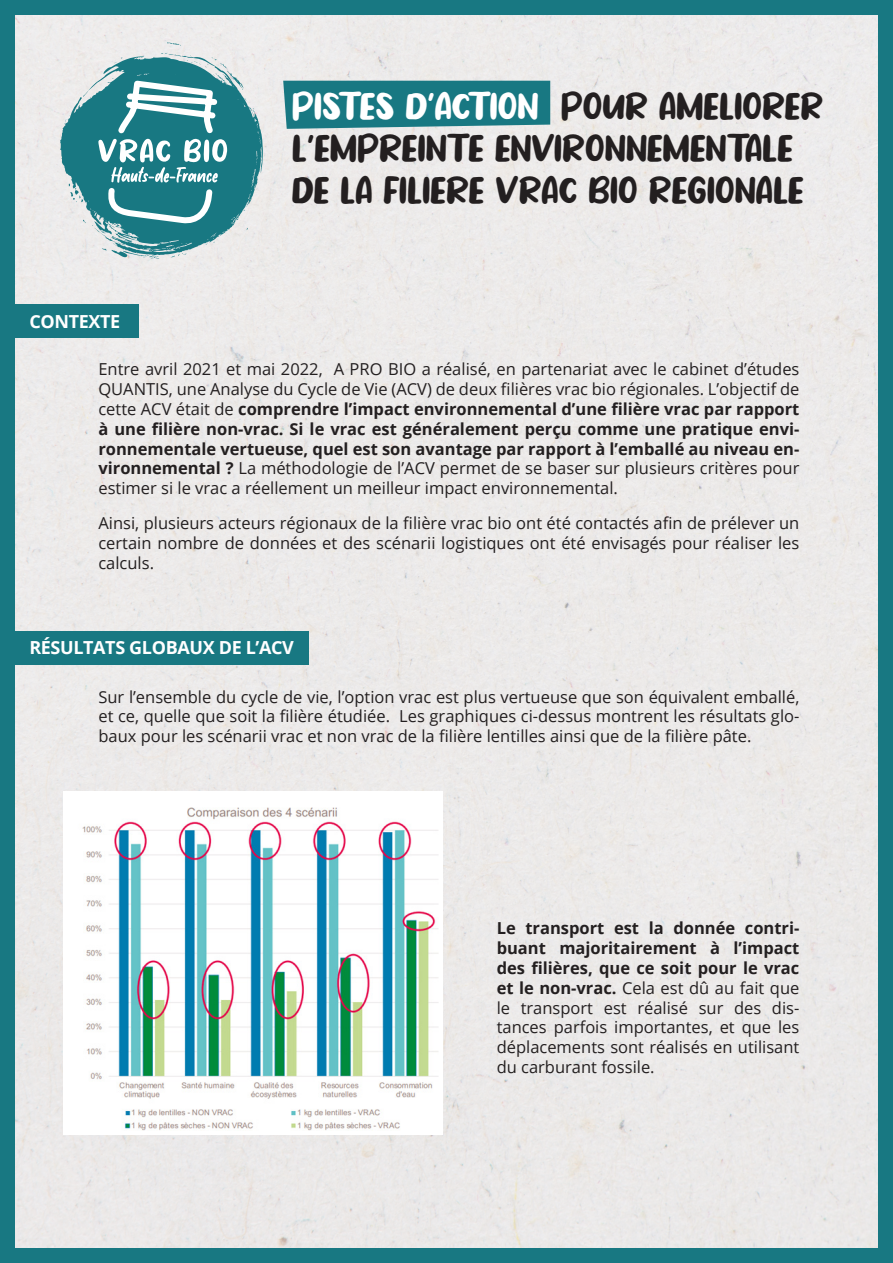
<style>
.page{position:relative;width:893px;height:1263px;background:#fff}
.page>*{position:absolute;margin:0;border:0;box-sizing:border-box;transform-origin:0 0}
.t1{font:37.5px/42px "No Virus";color:#231f20}
.t2{font:700 18px "Open Sans";letter-spacing:-.02em;color:#fff}
.t3{font:16.5px/19.8px "Open Sans";color:#231f20;text-align:justify}
.s1{color:#fff}
.s2{font-weight:700}
</style>
<div class="page">
<div style="left:16px;top:16px;width:861px;height:1231px;background:#eceae9"></div>
<div style="left:0;top:0;width:893px;height:1263px;border:15px solid #187882"></div>
<svg style="left:167px;top:43px;width:14px;height:3px"></svg>
<svg style="left:60px;top:53px;width:203px;height:206px;background:#6fa8ae"></svg>
<div style="left:6px;top:305px;width:133px;height:33px;background:#187882"></div>
<div style="left:6px;top:631px;width:302px;height:33px;background:#187882"></div>
<img style="left:64px;top:792px;width:379px;height:342px">
<div style="left:283px;top:81px;width:267px;height:48px;background:#187882"></div>
<p class="t2" style="left:29px;top:308px;width:92px">CONTEXTE</p>
<p class="t1" style="left:292px;top:88px;width:533px"><span class="s1">PISTES D’ACTION</span> POUR AMELIORER<br>L’EMPREINTE ENVIRONNEMENTALE<br>DE LA FILIERE VRAC BIO REGIONALE</p>
<p class="t3" style="left:98px;top:359px;width:702px">Entre avril 2021 et mai 2022, A PRO BIO a réalisé, en partenariat avec le cabinet d’études QUANTIS, une Analyse du Cycle de Vie (ACV) de deux filières vrac bio régionales. L’objectif de cette ACV était de <span class="s2">comprendre l’impact environnemental d’une filière vrac par rapport à une filière non-vrac. Si le vrac est généralement perçu comme une pratique envi&shy;ronnementale vertueuse, quel est son avantage par rapport à l’emballé au niveau en&shy;vironnemental ?</span> La méthodologie de l’ACV permet de se baser sur plusieurs critères pour estimer si le vrac a réellement un meilleur impact environnemental.</p>
<p class="t3" style="left:98px;top:513px;width:702px">Ainsi, plusieurs acteurs régionaux de la filière vrac bio ont été contactés afin de prélever un certain nombre de données et des scénarii logistiques ont été envisagés pour réaliser les calculs.</p>
<p class="t2" style="left:29px;top:635px;width:266px">RÉSULTATS GLOBAUX DE L’ACV</p>
<p class="t3" style="left:98px;top:686px;width:702px">Sur l’ensemble du cycle de vie, l’option vrac est plus vertueuse que son équivalent emballé, et ce, quelle que soit la filière étudiée. Les graphiques ci-dessus montrent les résultats glo&shy;baux pour les scénarii vrac et non vrac de la filière lentilles ainsi que de la filière pâte.</p>
<p class="t3" style="left:497px;top:918px;width:304px"><span class="s2">Le transport est la donnée contri&shy;buant majoritairement à l’impact des filières, que ce soit pour le vrac et le non-vrac.</span> Cela est dû au fait que le transport est réalisé sur des dis&shy;tances parfois importantes, et que les déplacements sont réalisés en utilisant du carburant fossile.</p>
</div>
